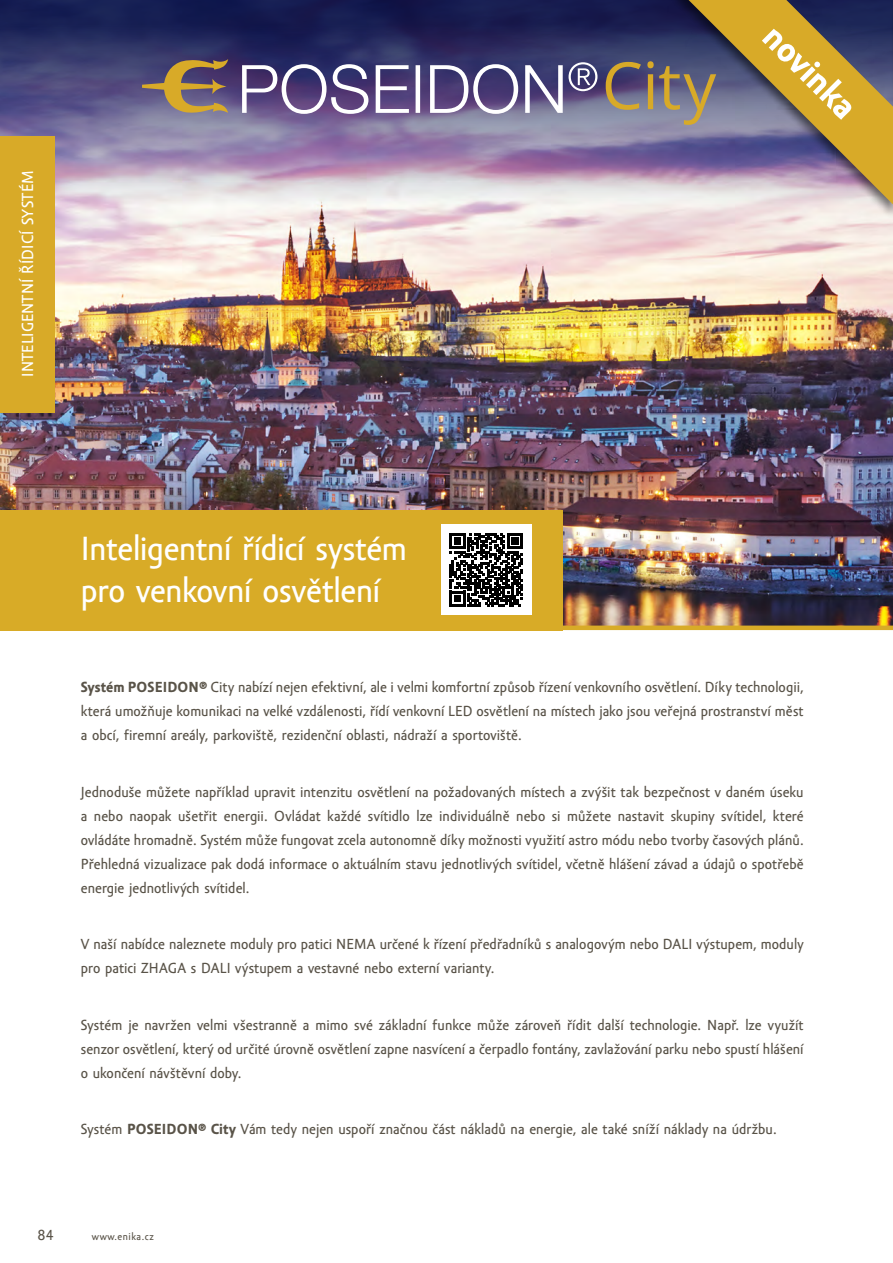
<style>
.page{position:relative;width:893px;height:1263px;background:#fff}
.page>*{position:absolute;margin:0;border:0;box-sizing:border-box;transform-origin:0 0}
.t1{font:700 36.3px "Amor Sans Text Pro";color:#fff}
.t2{font:34.5px/41.7px "Amor Sans Text Pro";letter-spacing:-.01em;color:#fff}
.t3{font:16.5px "Amor Sans Text Pro";letter-spacing:.005em;color:#fff}
.t4{font:15px/24px "Amor Sans Text Pro";letter-spacing:.005em;color:#595348;text-align:justify}
.t5{font:10.5px "Amor Sans Text Pro";letter-spacing:.05em;color:#595348}
.s1{font-weight:700}
</style>
<div class="page">
<img style="left:0;top:254px;width:893px;height:372px">
<div style="left:0;top:510px;width:563px;height:120px;background:#d8ab27"></div>
<hr style="left:0;top:626px;width:893px;height:4px;background:#d8ab27">
<div style="left:0;top:0;width:893px;height:254px;background:#000;opacity:.4"></div>
<svg style="left:142px;top:59px;width:86px;height:54px;background:#826e60"></svg>
<svg style="left:242px;top:62px;width:355px;height:52px"></svg>
<div style="left:441px;top:525px;width:90px;height:90px;background:#fff"></div>
<svg style="left:450px;top:533px;width:73px;height:73px"></svg>
<div style="left:0;top:136px;width:54px;height:276px;background:#d8aa28"></div>
<div style="left:667px;top:0;width:226px;height:220px;background:#000;opacity:.53"></div>
<svg style="left:606px;top:0;width:287px;height:204px;background:#8b7c72"></svg>
<p class="t3" style="left:19px;top:377px;width:208px;rotate:-90deg">INTELIGENTNÍ ŘÍDICÍ SYSTÉM</p>
<h1 class="t1" style="left:782px;top:17px;width:118px;rotate:45deg">novinka</h1>
<h2 class="t2" style="left:81px;top:529px;width:328px">Inteligentní řídicí systém pro venkovní osvětlení</h2>
<p class="t4" style="left:81px;top:676px;width:724px"><span class="s1">Systém POSEIDON®</span> City nabízí nejen efektivní, ale i velmi komfortní způsob řízení venkovního osvětlení. Díky technologii, která umožňuje komunikaci na velké vzdálenosti, řídí venkovní LED osvětlení na místech jako jsou veřejná prostranství měst a obcí, firemní areály, parkoviště, rezidenční oblasti, nádraží a sportoviště.</p>
<p class="t4" style="left:81px;top:780px;width:724px">Jednoduše můžete například upravit intenzitu osvětlení na požadovaných místech a zvýšit tak bezpečnost v daném úseku a nebo naopak ušetřit energii. Ovládat každé svítidlo lze individuálně nebo si můžete nastavit skupiny svítidel, které ovládáte hromadně. Systém může fungovat zcela autonomně díky možnosti využití astro módu nebo tvorby časových plánů.<br>Přehledná vizualizace pak dodá informace o aktuálním stavu jednotlivých svítidel, včetně hlášení závad a údajů o spotřebě energie jednotlivých svítidel.</p>
<p class="t4" style="left:81px;top:933px;width:724px">V naší nabídce naleznete moduly pro patici NEMA určené k řízení předřadníků s analogovým nebo DALI výstupem, moduly pro patici ZHAGA s DALI výstupem a vestavné nebo externí varianty.</p>
<p class="t4" style="left:81px;top:1013px;width:724px">Systém je navržen velmi všestranně a mimo své základní funkce může zároveň řídit další technologie. Např. lze využít senzor osvětlení, který od určité úrovně osvětlení zapne nasvícení a čerpadlo fontány, zavlažování parku nebo spustí hlášení o ukončení návštěvní doby.</p>
<p class="t4" style="left:81px;top:1118px;width:697px">Systém <span class="s1">POSEIDON® City</span> Vám tedy nejen uspoří značnou část nákladů na energie, ale také sníží náklady na údržbu.</p>
<p class="t4" style="left:38px;top:1223px;width:17px">84</p>
<p class="t5" style="left:92px;top:1231px;width:63px">www.enika.cz</p>
</div>
